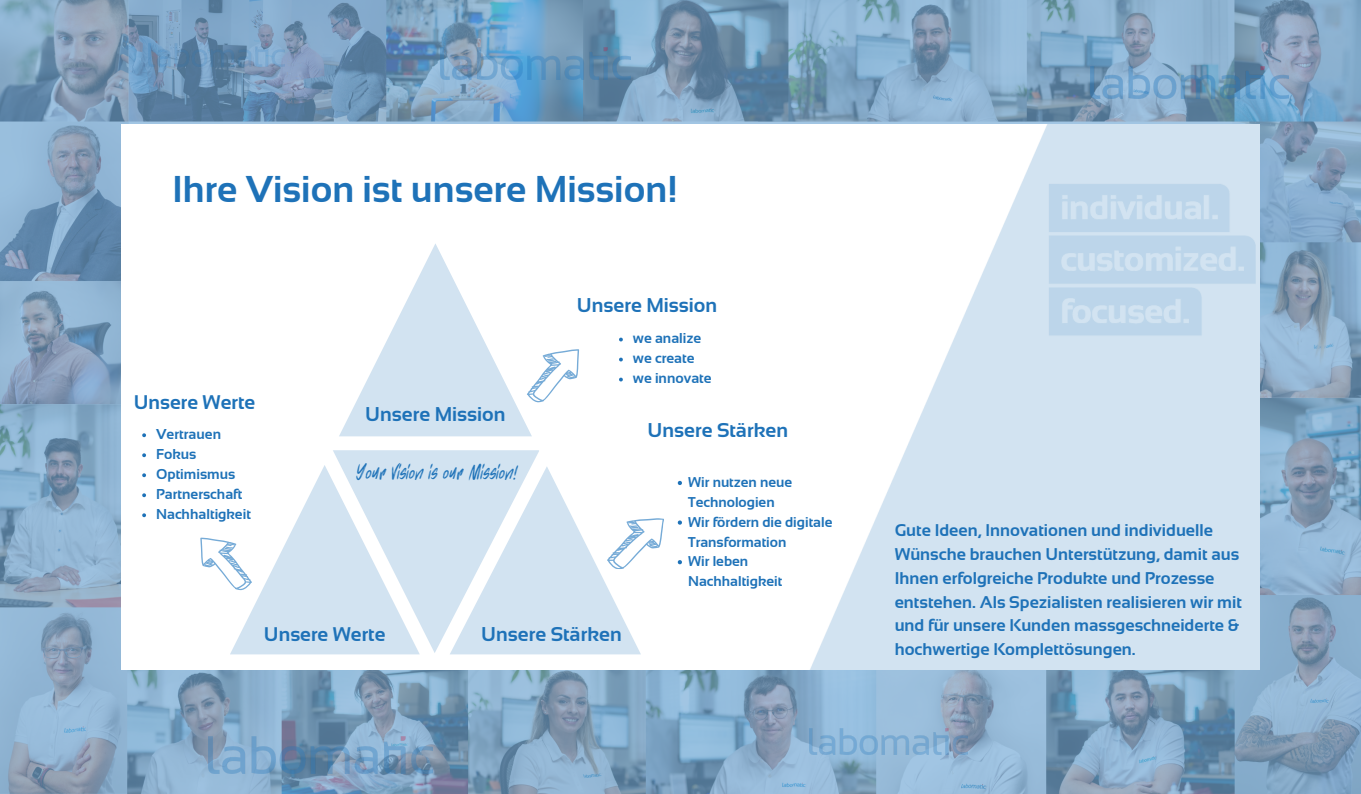
<style>
.page{position:relative;width:1361px;height:794px;background:#fff}
.page>*{position:absolute;margin:0;border:0;box-sizing:border-box;transform-origin:0 0}
.t1{font:700 37.32px "Sansation";color:#1e72b8}
.t2{font:700 19.96px "Sansation";color:#1e72b8}
.t3{font:700 19.76px "Sansation";color:#1e72b8}
.t4{font:19.16px "Fearless Art Yandi Designs";color:#1e72b8}
.t5{font:700 17px/23.7px "Sansation";color:#1e72b8}
.t6{font:700 14.32px "Sansation";color:#1e72b8}
.t7{font:700 14.2px/19.8px "Sansation";color:#1e72b8}
</style>
<div class="page">
<img style="left:0;top:0;width:1360px;height:794px">
<img style="left:121px;top:124px;width:1138px;height:545px">
<svg style="left:339px;top:244px;width:240px;height:192px"></svg>
<svg style="left:619px;top:338px;width:4px;height:3px"></svg>
<svg style="left:619px;top:358px;width:4px;height:3px"></svg>
<svg style="left:619px;top:378px;width:4px;height:3px"></svg>
<svg style="left:678px;top:481px;width:4px;height:4px"></svg>
<svg style="left:678px;top:520px;width:4px;height:5px"></svg>
<svg style="left:678px;top:560px;width:4px;height:4px"></svg>
<svg style="left:200px;top:450px;width:464px;height:204px"></svg>
<svg style="left:142px;top:433px;width:4px;height:4px"></svg>
<svg style="left:142px;top:453px;width:4px;height:4px"></svg>
<svg style="left:142px;top:473px;width:4px;height:4px"></svg>
<svg style="left:142px;top:493px;width:4px;height:4px"></svg>
<svg style="left:142px;top:513px;width:4px;height:4px"></svg>
<img style="left:1003px;top:127px;width:329px;height:249px">
<img style="left:1091px;top:66px;width:197px;height:33px">
<img style="left:149px;top:44px;width:136px;height:22px">
<img style="left:208px;top:736px;width:224px;height:37px">
<img style="left:441px;top:48px;width:189px;height:31px">
<img style="left:809px;top:728px;width:158px;height:26px">
<p class="t1" style="left:172px;top:168px;width:506px">Ihre Vision ist unsere Mission!</p>
<p class="t3" style="left:134px;top:391px;width:123px">Unsere Werte</p>
<p class="t6" style="left:156px;top:426px;width:67px">Vertrauen</p>
<p class="t6" style="left:156px;top:446px;width:42px">Fokus</p>
<p class="t6" style="left:156px;top:466px;width:81px">Optimismus</p>
<p class="t6" style="left:156px;top:486px;width:88px">Partnerschaft</p>
<p class="t6" style="left:156px;top:506px;width:96px">Nachhaltigkeit</p>
<p class="t2" style="left:365px;top:403px;width:142px">Unsere Mission</p>
<p class="t4" style="left:357px;top:462px;width:163px">Your Vision is our Mission!</p>
<p class="t2" style="left:577px;top:294px;width:142px">Unsere Mission</p>
<p class="t6" style="left:633px;top:330px;width:70px">we analize</p>
<p class="t6" style="left:633px;top:350px;width:63px">we create</p>
<p class="t6" style="left:633px;top:370px;width:80px">we innovate</p>
<p class="t2" style="left:647px;top:419px;width:142px">Unsere Stärken</p>
<p class="t7" style="left:688px;top:472px;width:106px">Wir nutzen neue<br>Technologien</p>
<p class="t7" style="left:688px;top:512px;width:146px">Wir fördern die digitale<br>Transformation</p>
<p class="t7" style="left:688px;top:551px;width:96px">Wir leben<br>Nachhaltigkeit</p>
<p class="t3" style="left:264px;top:623px;width:123px">Unsere Werte</p>
<p class="t2" style="left:481px;top:622px;width:142px">Unsere Stärken</p>
<p class="t5" style="left:894px;top:519px;width:349px">Gute Ideen, Innovationen und individuelle Wünsche brauchen Unterstützung, damit aus Ihnen erfolgreiche Produkte und Prozesse entstehen. Als Spezialisten realisieren wir mit und für unsere Kunden massgeschneiderte &amp; hochwertige Komplettösungen.</p>
</div>
